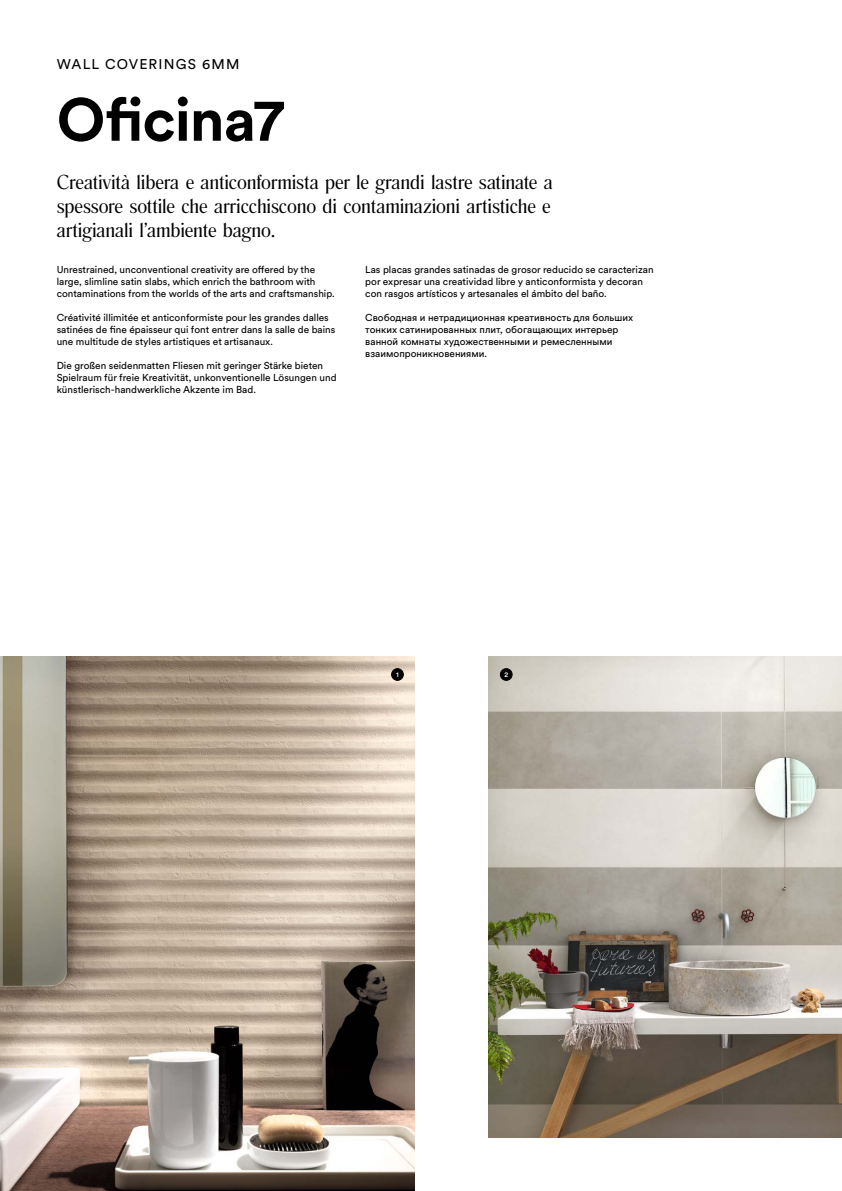
<style>
.page{position:relative;width:842px;height:1191px;background:#fff}
.page>*{position:absolute;margin:0;border:0;box-sizing:border-box;transform-origin:0 0}
.t1{font:700 60px "LL Circular Cyr PR";letter-spacing:-.015em;color:#000}
.t2{font:21px/24px "Romana";letter-spacing:-.01em;color:#000;text-align:justify}
.t3{font:14px "LL Circular Cyr PR";letter-spacing:.08em;color:#000}
.t4{font:10px/12px "LL Circular Cyr PR";color:#000}
.t5{font:500 7px "Circular Pro";color:#fff}
</style>
<div class="page">
<img style="left:489px;top:657px;width:353px;height:480px">
<img style="left:0;top:657px;width:415px;height:534px">
<div style="left:392px;top:668px;width:11px;height:12px;background:#000;border-radius:50%"></div>
<div style="left:391px;top:668px;width:13px;height:12px;border:1px solid #000;border-radius:50%"></div>
<div style="left:500px;top:668px;width:12px;height:12px;background:#000;border-radius:50%"></div>
<div style="left:500px;top:668px;width:12px;height:12px;border:1px solid #000;border-radius:50%"></div>
<h3 class="t3" style="left:57px;top:54px;width:184px">WALL COVERINGS 6MM</h3>
<h1 class="t1" style="left:57px;top:78px;width:230px">Oficina7</h1>
<h2 class="t2" style="left:57px;top:170px;width:498px">Creatività libera e anticonformista per le grandi lastre satinate a spessore sottile che arricchiscono di contaminazioni artistiche e artigianali l’ambiente bagno.</h2>
<p class="t4" style="left:57px;top:263px;width:280px">Unrestrained, unconventional creativity are offered by the large, slimline satin slabs, which enrich the bathroom with contaminations from the worlds of the arts and craftsmanship.</p>
<p class="t4" style="left:57px;top:311px;width:280px">Créativité illimitée et anticonformiste pour les grandes dalles satinées de fine épaisseur qui font entrer dans la salle de bains une multitude de styles artistiques et artisanaux.</p>
<p class="t4" style="left:57px;top:359px;width:281px">Die großen seidenmatten Fliesen mit geringer Stärke bieten<br>Spielraum für freie Kreativität, unkonventionelle Lösungen und künstlerisch-handwerkliche Akzente im Bad.</p>
<p class="t4" style="left:365px;top:263px;width:290px">Las placas grandes satinadas de grosor reducido se caracterizan por expresar una creatividad libre y anticonformista y decoran con rasgos artísticos y artesanales el ámbito del baño.</p>
<p class="t4" style="left:365px;top:311px;width:269px">Свободная и нетрадиционная креативность для больших тонких сатинированных плит, обогащающих интерьер ванной комнаты художественными и ремесленными взаимопроникновениями.</p>
<p class="t5" style="left:396px;top:670px;width:4px">1</p>
<p class="t5" style="left:504px;top:670px;width:5px">2</p>
</div>
